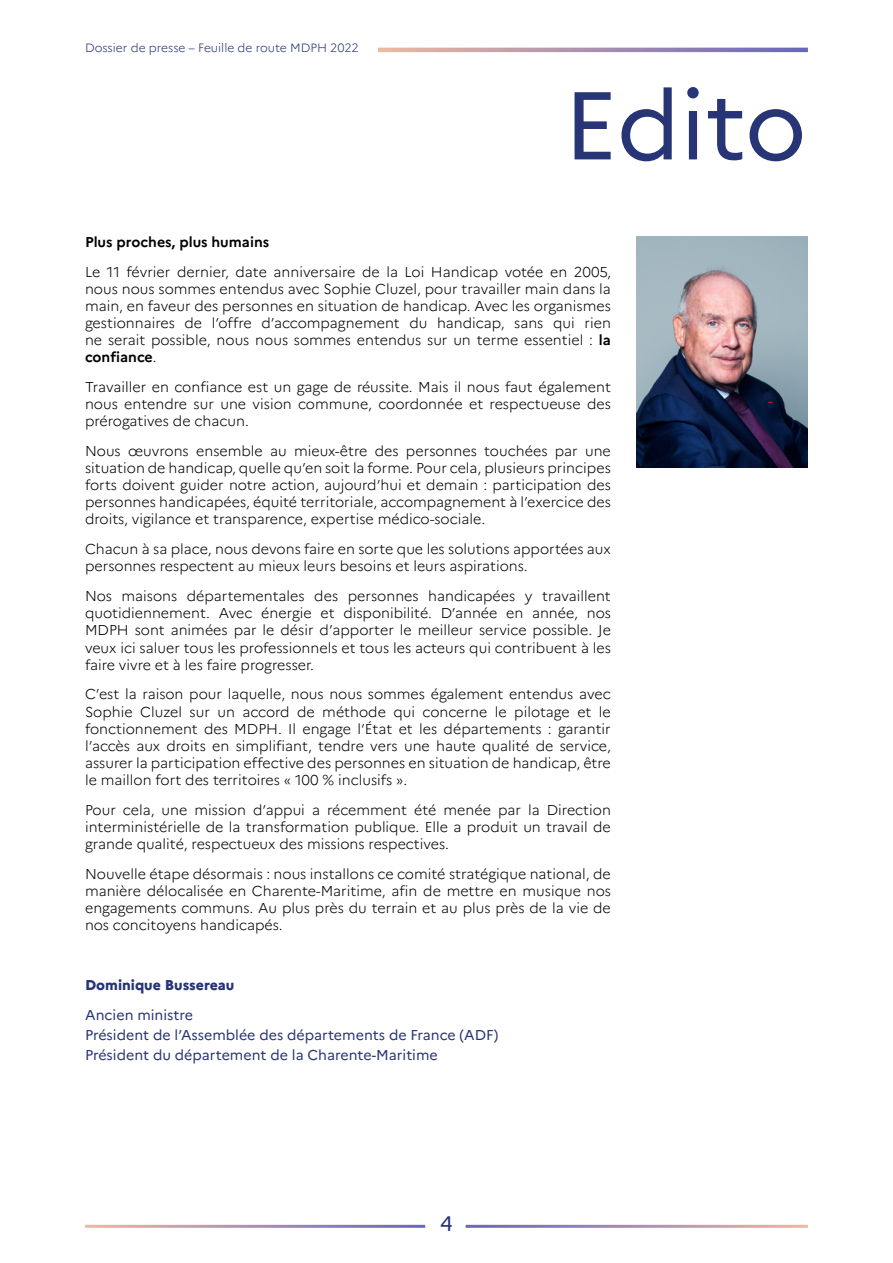
<style>
.page{position:relative;width:893px;height:1263px;background:#fff}
.page>*{position:absolute;margin:0;border:0;box-sizing:border-box;transform-origin:0 0}
.t1{font:96px "Marianne";letter-spacing:-.005em;color:#273475}
.t2{font:21px "Marianne";color:#273475}
.t3{font:300 14.25px/17.1px "Marianne";color:#000;text-align:justify}
.t4{font:14.25px/20.2px "Marianne";color:#273475}
.t5{font:700 14.25px "Marianne";color:#000}
.t6{font:800 14.25px "Marianne";color:#273475}
.t7{font:300 12px "Marianne";color:#273475}
.s1{font-weight:700}
</style>
<div class="page">
<svg style="left:378px;top:48px;width:430px;height:4px;background:#a98fae"></svg>
<img style="left:637px;top:236px;width:171px;height:231px">
<p class="t7" style="left:85px;top:40px;width:275px">Dossier de presse – Feuille de route MDPH 2022</p>
<h1 class="t1" style="left:564px;top:67px;width:244px">Edito</h1>
<p class="t5" style="left:85px;top:233px;width:186px">Plus proches, plus humains</p>
<p class="t3" style="left:85px;top:263px;width:527px">Le 11 février dernier, date anniversaire de la Loi Handicap votée en 2005, nous nous sommes entendus avec Sophie Cluzel, pour travailler main dans la main, en faveur des personnes en situation de handicap. Avec les organismes gestionnaires de l’offre d’accompagnement du handicap, sans qui rien ne serait possible, nous nous sommes entendus sur un terme essentiel : <span class="s1">la confiance</span>.</p>
<p class="t3" style="left:85px;top:378px;width:527px">Travailler en confiance est un gage de réussite. Mais il nous faut également nous entendre sur une vision commune, coordonnée et respectueuse des prérogatives de chacun.</p>
<p class="t3" style="left:85px;top:442px;width:527px">Nous œuvrons ensemble au mieux-être des personnes touchées par une situation de handicap, quelle qu’en soit la forme. Pour cela, plusieurs principes forts doivent guider notre action, aujourd’hui et demain : participation des personnes handicapées, équité territoriale, accompagnement à l’exercice des droits, vigilance et transparence, expertise médico-sociale.</p>
<p class="t3" style="left:85px;top:541px;width:527px">Chacun à sa place, nous devons faire en sorte que les solutions apportées aux personnes respectent au mieux leurs besoins et leurs aspirations.</p>
<p class="t3" style="left:85px;top:587px;width:527px">Nos maisons départementales des personnes handicapées y travaillent quotidiennement. Avec énergie et disponibilité. D’année en année, nos MDPH sont animées par le désir d’apporter le meilleur service possible. Je veux ici saluer tous les professionnels et tous les acteurs qui contribuent à les faire vivre et à les faire progresser.</p>
<p class="t3" style="left:85px;top:686px;width:527px">C’est la raison pour laquelle, nous nous sommes également entendus avec Sophie Cluzel sur un accord de méthode qui concerne le pilotage et le fonctionnement des MDPH. Il engage l’État et les départements : garantir l’accès aux droits en simplifiant, tendre vers une haute qualité de service, assurer la participation effective des personnes en situation de handicap, être le maillon fort des territoires « 100 % inclusifs ».</p>
<p class="t3" style="left:85px;top:801px;width:527px">Pour cela, une mission d’appui a récemment été menée par la Direction interministérielle de la transformation publique. Elle a produit un travail de grande qualité, respectueux des missions respectives.</p>
<p class="t3" style="left:85px;top:865px;width:527px">Nouvelle étape désormais : nous installons ce comité stratégique national, de manière délocalisée en Charente-Maritime, afin de mettre en musique nos engagements communs. Au plus près du terrain et au plus près de la vie de nos concitoyens handicapés.</p>
<p class="t6" style="left:85px;top:976px;width:151px">Dominique Bussereau</p>
<p class="t4" style="left:85px;top:1004px;width:415px">Ancien ministre<br>Président de l’Assemblée des départements de France (ADF)<br>Président du département de la Charente-Maritime</p>
<h2 class="t2" style="left:440px;top:1210px;width:14px">4</h2>
</div>
